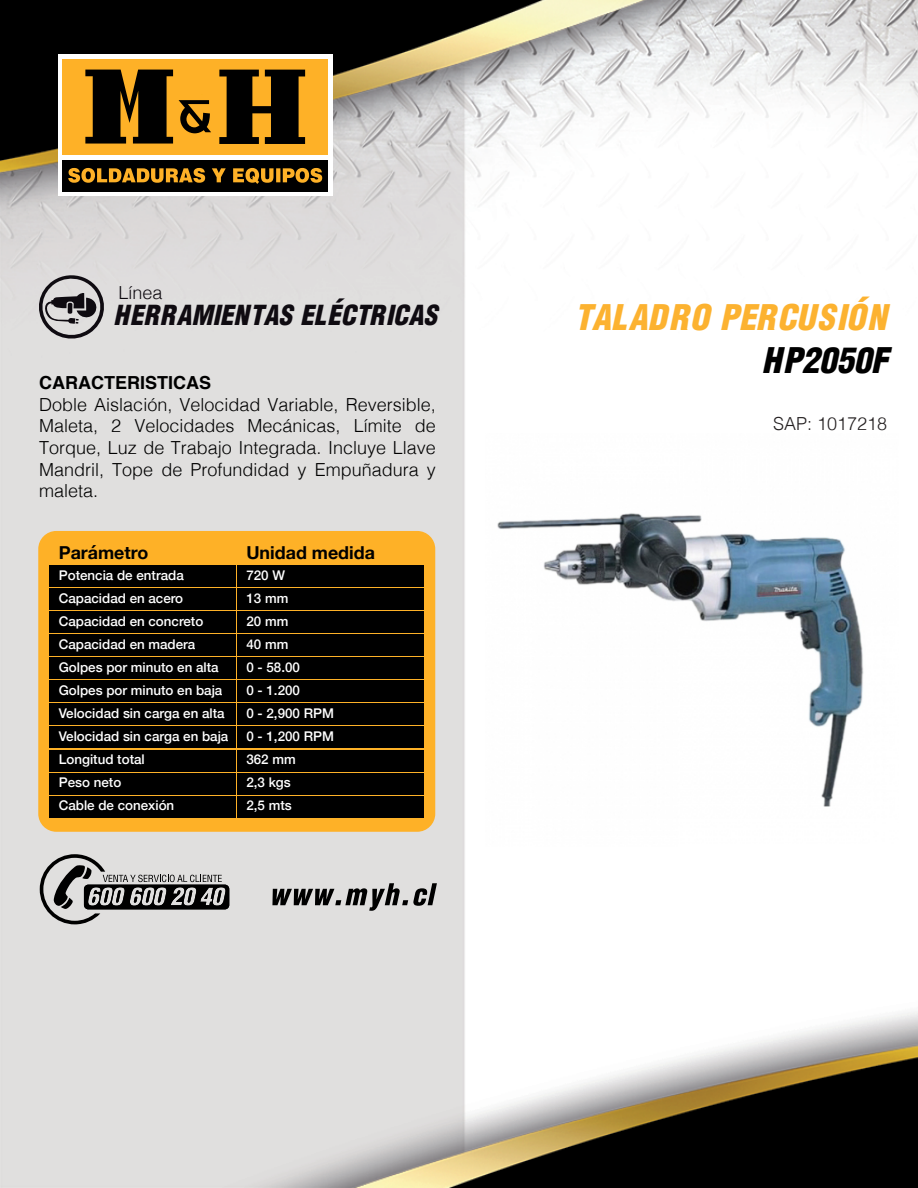
<style>
.page{position:relative;width:918px;height:1188px;background:#fff}
.page>*{position:absolute;margin:0;border:0;box-sizing:border-box;transform-origin:0 0}
.t1{font:italic 900 34.5px "Switzerland Cond";color:#fcb230}
.t2{font:italic 900 34.5px "Switzerland Cond";color:#000}
.t3{font:italic 900 27px "Switzerland Cond";color:#0f0b11}
.t4{font:300 18px/21.6px "Helvetica";color:#000;text-align:justify}
.t5{font:700 18px "Helvetica";color:#000}
.t6{font:300 18px "Helvetica";color:#231f20}
.t7{font:300 18px "Helvetica";color:#0f0b11}
.t8{font:700 17.85px "Helvetica Neue";color:#000}
.t9{font:500 13.35px "Helvetica Neue";color:#fff}
</style>
<div class="page">
<img style="left:0;top:0;width:918px;height:1188px">
<div style="left:58px;top:54px;width:274px;height:142px;background:#fff"></div>
<div style="left:62px;top:160px;width:266px;height:31px;background:#000"></div>
<svg style="left:68px;top:168px;width:254px;height:16px"></svg>
<div style="left:62px;top:59px;width:266px;height:95px;background:#feb127"></div>
<svg style="left:85px;top:70px;width:88px;height:74px"></svg>
<svg style="left:219px;top:70px;width:86px;height:74px"></svg>
<svg style="left:179px;top:100px;width:32px;height:33px"></svg>
<svg style="left:40px;top:854px;width:189px;height:70px;background:#9f9e9d"></svg>
<svg style="left:272px;top:883px;width:165px;height:28px;background:#949493"></svg>
<div style="left:38px;top:531px;width:397px;height:301px;background:#feb127;border-radius:18px"></div>
<div style="left:50px;top:566px;width:186px;height:21px;background:#000"></div>
<div style="left:238px;top:566px;width:186px;height:21px;background:#000"></div>
<div style="left:50px;top:589px;width:186px;height:21px;background:#000"></div>
<div style="left:238px;top:589px;width:186px;height:21px;background:#000"></div>
<div style="left:50px;top:612px;width:186px;height:21px;background:#000"></div>
<div style="left:238px;top:612px;width:186px;height:21px;background:#000"></div>
<div style="left:50px;top:635px;width:186px;height:21px;background:#000"></div>
<div style="left:238px;top:635px;width:186px;height:21px;background:#000"></div>
<div style="left:50px;top:658px;width:186px;height:21px;background:#000"></div>
<div style="left:238px;top:658px;width:186px;height:21px;background:#000"></div>
<div style="left:50px;top:681px;width:186px;height:21px;background:#000"></div>
<div style="left:238px;top:681px;width:186px;height:21px;background:#000"></div>
<div style="left:50px;top:704px;width:186px;height:21px;background:#000"></div>
<div style="left:238px;top:704px;width:186px;height:21px;background:#000"></div>
<div style="left:50px;top:727px;width:186px;height:21px;background:#000"></div>
<div style="left:238px;top:727px;width:186px;height:21px;background:#000"></div>
<div style="left:50px;top:750px;width:186px;height:22px;background:#000"></div>
<div style="left:238px;top:750px;width:186px;height:22px;background:#000"></div>
<div style="left:50px;top:773px;width:186px;height:22px;background:#000"></div>
<div style="left:238px;top:773px;width:186px;height:22px;background:#000"></div>
<div style="left:50px;top:796px;width:186px;height:22px;background:#000"></div>
<div style="left:238px;top:796px;width:186px;height:22px;background:#000"></div>
<svg style="left:34px;top:274px;width:74px;height:69px;background:#a7a5a6"></svg>
<img style="left:486px;top:434px;width:413px;height:413px">
<h3 class="t7" style="left:118px;top:278px;width:46px">Línea</h3>
<h2 class="t3" style="left:113px;top:298px;width:326px">HERRAMIENTAS ELÉCTRICAS</h2>
<h3 class="t5" style="left:39px;top:368px;width:173px">CARACTERISTICAS</h3>
<h3 class="t4" style="left:39px;top:392px;width:398px">Doble Aislación, Velocidad Variable, Reversible, Maleta, 2 Velocidades Mecánicas, Límite de Torque, Luz de Trabajo Integrada. Incluye Llave Mandril, Tope de Profundidad y Empuñadura y maleta.</h3>
<h3 class="t8" style="left:59px;top:539px;width:91px">Parámetro</h3>
<p class="t9" style="left:59px;top:564px;width:126px">Potencia de entrada</p>
<h3 class="t8" style="left:246px;top:539px;width:130px">Unidad medida</h3>
<p class="t9" style="left:246px;top:564px;width:40px">720 W</p>
<p class="t9" style="left:59px;top:587px;width:126px">Capacidad en acero</p>
<p class="t9" style="left:246px;top:587px;width:43px">13 mm</p>
<p class="t9" style="left:59px;top:610px;width:146px">Capacidad en concreto</p>
<p class="t9" style="left:246px;top:610px;width:43px">20 mm</p>
<p class="t9" style="left:59px;top:633px;width:138px">Capacidad en madera</p>
<p class="t9" style="left:246px;top:633px;width:43px">40 mm</p>
<p class="t9" style="left:59px;top:656px;width:161px">Golpes por minuto en alta</p>
<p class="t9" style="left:246px;top:656px;width:55px">0 - 58.00</p>
<p class="t9" style="left:59px;top:679px;width:165px">Golpes por minuto en baja</p>
<p class="t9" style="left:246px;top:679px;width:55px">0 - 1.200</p>
<p class="t9" style="left:59px;top:702px;width:167px">Velocidad sin carga en alta</p>
<p class="t9" style="left:246px;top:702px;width:89px">0 - 2,900 RPM</p>
<p class="t9" style="left:59px;top:725px;width:171px">Velocidad sin carga en baja</p>
<p class="t9" style="left:246px;top:725px;width:89px">0 - 1,200 RPM</p>
<p class="t9" style="left:59px;top:749px;width:87px">Longitud total</p>
<p class="t9" style="left:246px;top:749px;width:51px">362 mm</p>
<p class="t9" style="left:59px;top:772px;width:64px">Peso neto</p>
<p class="t9" style="left:246px;top:772px;width:46px">2,3 kgs</p>
<p class="t9" style="left:59px;top:795px;width:117px">Cable de conexión</p>
<p class="t9" style="left:246px;top:795px;width:47px">2,5 mts</p>
<h1 class="t1" style="left:575px;top:296px;width:315px">TALADRO PERCUSIÓN</h1>
<h1 class="t2" style="left:762px;top:339px;width:128px">HP2050F</h1>
<h3 class="t6" style="left:773px;top:408px;width:116px">SAP: 1017218</h3>
</div>
